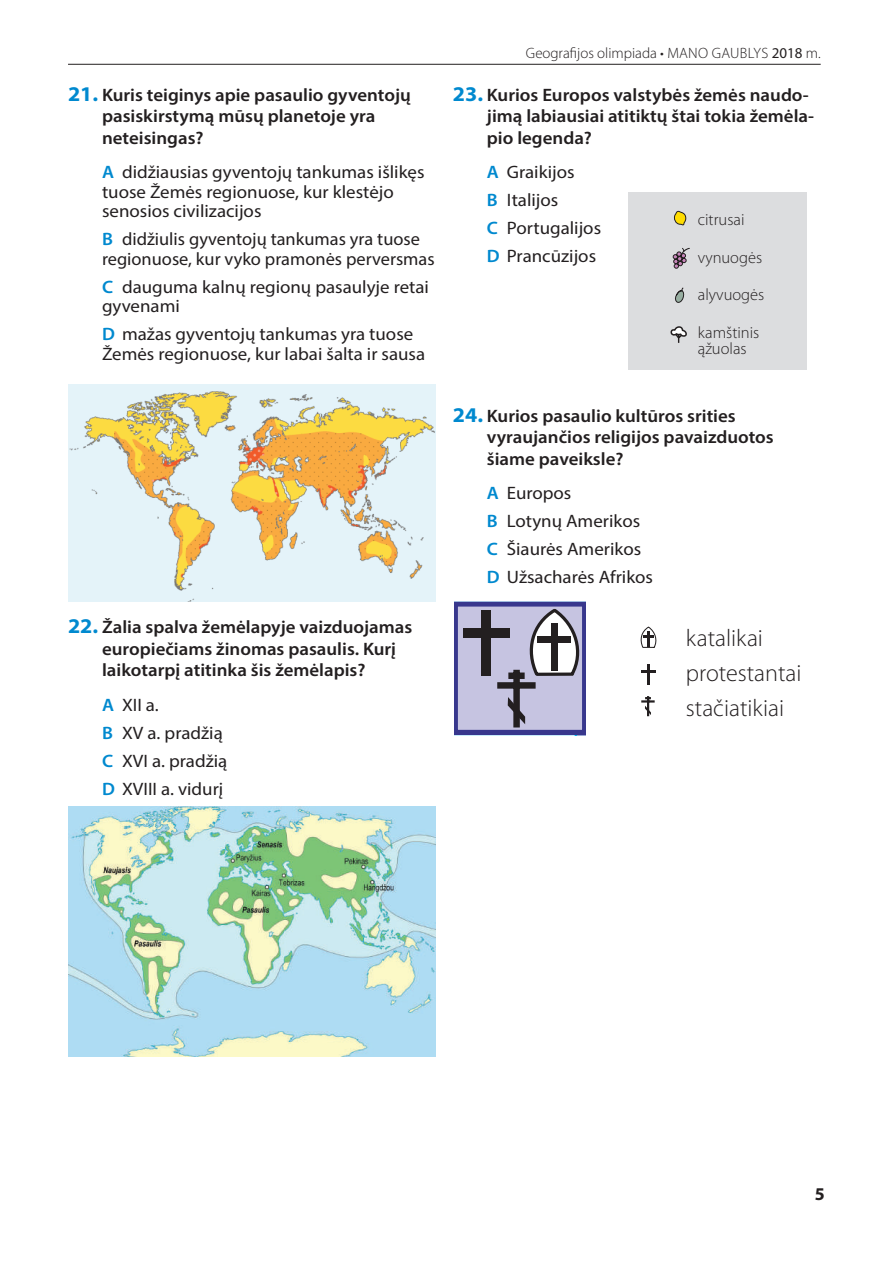
<style>
.page{position:relative;width:893px;height:1263px;background:#fff}
.page>*{position:absolute;margin:0;border:0;box-sizing:border-box;transform-origin:0 0}
.t1{font:300 24px/34.7px "Myriad Pro";color:#231f20}
.t2{font:18px/28px "Myriad Pro";color:#231f20;scale:1.05 1}
.t3{font:600 18px/21.6px "Myriad Pro";color:#231f20;scale:1.05 1}
.t4{font:18px/19.5px "Myriad Pro";color:#231f20}
.t5{font:700 18px "Myriad Pro";color:#231f20}
.t6{font:300 16.5px/15.3px "Myriad Pro";color:#231f20}
.t7{font:300 15px "Myriad Pro";color:#231f20}
.s1{font-weight:700;font-size:21px;color:#0089cf}
.s2{font-weight:600;color:#0089cf}
.s3{font-weight:400}
</style>
<div class="page">
<hr style="left:68px;top:64px;width:753px;height:1px;background:#231f20">
<img style="left:68px;top:384px;width:368px;height:217px">
<img style="left:68px;top:807px;width:368px;height:250px">
<div style="left:628px;top:192px;width:179px;height:177px;background:#dcdddf"></div>
<svg style="left:674px;top:210px;width:13px;height:16px"></svg>
<svg style="left:672px;top:248px;width:18px;height:21px"></svg>
<svg style="left:675px;top:287px;width:10px;height:16px"></svg>
<svg style="left:671px;top:326px;width:16px;height:17px"></svg>
<svg style="left:454px;top:601px;width:132px;height:134px;background:#a3a1bf"></svg>
<div style="left:513px;top:670px;width:7px;height:57px;background:#231f20"></div>
<div style="left:508px;top:672px;width:17px;height:7px;background:#231f20"></div>
<div style="left:497px;top:682px;width:39px;height:7px;background:#231f20"></div>
<hr style="left:647px;top:664px;width:3px;height:21px;background:#231f20">
<hr style="left:641px;top:670px;width:15px;height:3px;background:#231f20">
<svg style="left:640px;top:626px;width:17px;height:22px"></svg>
<hr style="left:647px;top:696px;width:2px;height:20px;background:#231f20">
<svg style="left:641px;top:697px;width:14px;height:18px"></svg>
<p class="t3" style="left:102px;top:83px;width:296px;text-indent:-34px"><span class="s1">21.</span> Kuris teiginys apie pasaulio gyventojų pasiskirstymą mūsų planetoje yra neteisingas?</p>
<p class="t2" style="left:102px;top:162px;width:309px;line-height:19.5px"><span class="s2">A</span> didžiausias gyventojų tankumas išlikęs tuose Žemės regionuose, kur klestėjo senosios civilizacijos</p>
<p class="t4" style="left:102px;top:229px;width:334px"><span class="s2">B</span> didžiulis gyventojų tankumas yra tuose regionuose, kur vyko pramonės perversmas</p>
<p class="t2" style="left:102px;top:277px;width:313px;line-height:19.5px"><span class="s2">C</span> dauguma kalnų regionų pasaulyje retai gyvenami</p>
<p class="t2" style="left:102px;top:324px;width:309px;line-height:19.5px"><span class="s2">D</span> mažas gyventojų tankumas yra tuose<br>Žemės regionuose, kur labai šalta ir sausa</p>
<p class="t3" style="left:102px;top:616px;width:297px;text-indent:-34px"><span class="s1">22.</span> Žalia spalva žemėlapyje vaizduojamas europiečiams žinomas pasaulis. Kurį laikotarpį atitinka šis žemėlapis?</p>
<p class="t2" style="left:102px;top:690px;width:121px"><span class="s2">A</span> XII a.<br><span class="s2">B</span> XV a. pradžią<br><span class="s2">C</span> XVI a. pradžią<br><span class="s2">D</span> XVIII a. vidurį</p>
<p class="t7" style="left:526px;top:44px;width:296px">Geografijos olimpiada • Mano Gaublys <span class="s3">2018</span> m.</p>
<p class="t3" style="left:487px;top:83px;width:313px;text-indent:-34px"><span class="s1">23.</span> Kurios Europos valstybės žemės naudo&shy;jimą labiausiai atitiktų štai tokia žemėla&shy;pio legenda?</p>
<p class="t2" style="left:487px;top:158px;width:110px"><span class="s2">A</span> Graikijos<br><span class="s2">B</span> Italijos<br><span class="s2">C</span> Portugalijos<br><span class="s2">D</span> Prancūzijos</p>
<p class="t6" style="left:698px;top:212px;width:48px">citrusai</p>
<p class="t6" style="left:698px;top:250px;width:66px">vynuogės</p>
<p class="t6" style="left:698px;top:288px;width:68px">alyvuogės</p>
<p class="t6" style="left:698px;top:325px;width:63px">kamštinis ąžuolas</p>
<p class="t3" style="left:487px;top:405px;width:275px;text-indent:-34px"><span class="s1">24.</span> Kurios pasaulio kultūros srities vyraujančios religijos pavaizduotos šiame paveiksle?</p>
<p class="t2" style="left:487px;top:479px;width:160px"><span class="s2">A</span> Europos<br><span class="s2">B</span> Lotynų Amerikos<br><span class="s2">C</span> Šiaurės Amerikos<br><span class="s2">D</span> Užsacharės Afrikos</p>
<h1 class="t1" style="left:686px;top:621px;width:117px">katalikai protestantai stačiatikiai</h1>
<p class="t5" style="left:815px;top:1182px;width:11px">5</p>
</div>
